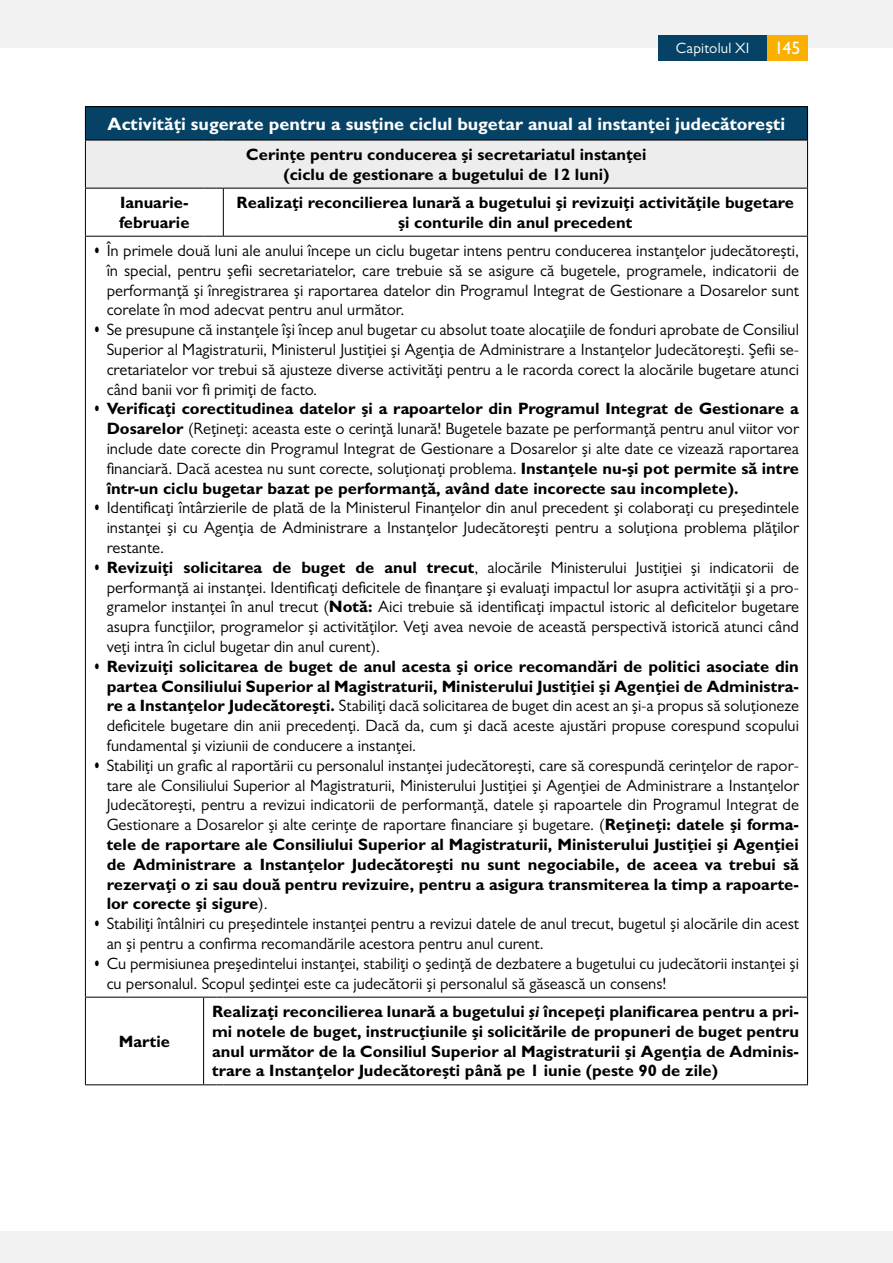
<style>
.page{position:relative;width:893px;height:1263px;background:#fff}
.page>*{position:absolute;margin:0;border:0;box-sizing:border-box;transform-origin:0 0}
.t1{font:700 18px "Gill Sans";color:#fff}
.t2{font:500 18px "Gill Sans";color:#fff}
.t3{font:16.5px/19.8px "Gill Sans";color:#000;text-align:justify}
.t4{font:700 16.5px/19.8px "Gill Sans";color:#000;text-align:center}
.t5{font:15px "Gill Sans";letter-spacing:.01em;color:#fff}
.s1{font-family:"Palatino Linotype"}
.s2{font-weight:700}
.s3{font-style:italic}
</style>
<div class="page">
<div style="left:0;top:0;width:893px;height:48px;background:#f2f2f2"></div>
<div style="left:658px;top:35px;width:109px;height:25px;background:#054266"></div>
<div style="left:0;top:1231px;width:893px;height:32px;background:#f2f2f2"></div>
<div style="left:767px;top:35px;width:41px;height:25px;background:#f9b000"></div>
<div style="left:85px;top:107px;width:722px;height:33px;background:#054266"></div>
<div style="left:85px;top:140px;width:722px;height:48px;background:#ededed"></div>
<hr style="left:85px;top:188px;width:1px;height:48px;background:#000">
<hr style="left:223px;top:188px;width:1px;height:48px;background:#000">
<hr style="left:807px;top:188px;width:1px;height:48px;background:#000">
<hr style="left:85px;top:236px;width:119px;height:1px;background:#000">
<hr style="left:85px;top:237px;width:1px;height:760px;background:#000">
<svg style="left:204px;top:236px;width:19px;height:1px"></svg>
<hr style="left:223px;top:236px;width:585px;height:1px;background:#000">
<hr style="left:807px;top:237px;width:1px;height:760px;background:#000">
<hr style="left:85px;top:997px;width:119px;height:1px;background:#000">
<hr style="left:85px;top:997px;width:1px;height:87px;background:#000">
<hr style="left:203px;top:997px;width:1px;height:87px;background:#000">
<svg style="left:204px;top:997px;width:19px;height:1px"></svg>
<hr style="left:223px;top:997px;width:585px;height:1px;background:#000">
<hr style="left:807px;top:997px;width:1px;height:87px;background:#000">
<hr style="left:85px;top:1084px;width:119px;height:1px;background:#000">
<svg style="left:204px;top:1084px;width:19px;height:1px"></svg>
<hr style="left:223px;top:1084px;width:585px;height:1px;background:#000">
<hr style="left:85px;top:106px;width:119px;height:1px;background:#000">
<hr style="left:85px;top:107px;width:1px;height:33px;background:#000">
<svg style="left:204px;top:106px;width:19px;height:1px"></svg>
<hr style="left:223px;top:106px;width:585px;height:1px;background:#000">
<hr style="left:807px;top:107px;width:1px;height:33px;background:#000">
<hr style="left:85px;top:140px;width:119px;height:1px;background:#000">
<hr style="left:85px;top:140px;width:1px;height:48px;background:#000">
<svg style="left:204px;top:140px;width:19px;height:1px"></svg>
<hr style="left:223px;top:140px;width:585px;height:1px;background:#000">
<hr style="left:807px;top:140px;width:1px;height:48px;background:#000">
<hr style="left:85px;top:188px;width:119px;height:1px;background:#000">
<svg style="left:204px;top:188px;width:19px;height:1px"></svg>
<hr style="left:223px;top:188px;width:585px;height:1px;background:#000">
<p class="t5" style="left:676px;top:39px;width:75px">Capitolul XI</p>
<p class="t2" style="left:775px;top:37px;width:27px">145</p>
<p class="t1" style="left:108px;top:112px;width:679px">Activități sugerate pentru a susține ciclul bugetar anual al instanței judecătorești</p>
<p class="t4" style="left:246px;top:144px;width:402px">Cerințe pentru conducerea și secretariatul instanței (ciclu de gestionare a bugetului de 12 luni)</p>
<p class="t4" style="left:119px;top:192px;width:72px;text-align:left">Ianuarie&shy;februarie</p>
<p class="t4" style="left:237px;top:192px;width:559px">Realizați reconcilierea lunară a bugetului și revizuiți activitățile bugetare și conturile din anul precedent</p>
<p class="t3" style="left:107px;top:240px;width:694px;text-indent:-13px"><span class="s1">•</span> În primele două luni ale anului începe un ciclu bugetar intens pentru conducerea instanțelor judecătorești, în special, pentru șefii secretariatelor, care trebuie să se asigure că bugetele, programele, indicatorii de performanță și înregistrarea și raportarea datelor din Programul Integrat de Gestionare a Dosarelor sunt corelate în mod adecvat pentru anul următor.</p>
<p class="t3" style="left:107px;top:320px;width:694px;text-indent:-13px"><span class="s1">•</span> Se presupune că instanțele își încep anul bugetar cu absolut toate alocațiile de fonduri aprobate de Consiliul Superior al Magistraturii, Ministerul Justiției și Agenția de Administrare a Instanțelor Judecătorești. Șefii se&shy;cretariatelor vor trebui să ajusteze diverse activități pentru a le racorda corect la alocările bugetare atunci când banii vor fi primiți de facto.</p>
<p class="t3" style="left:107px;top:399px;width:694px;text-indent:-13px"><span class="s1">•</span> <span class="s2">Verificați corectitudinea datelor și a rapoartelor din Programul Integrat de Gestionare a Dosarelor</span> (Rețineți: aceasta este o cerință lunară! Bugetele bazate pe performanță pentru anul viitor vor include date corecte din Programul Integrat de Gestionare a Dosarelor și alte date ce vizează raportarea financiară. Dacă acestea nu sunt corecte, soluționați problema. <span class="s2">Instanțele nu-și pot permite să intre într-un ciclu bugetar bazat pe performanță, având date incorecte sau incomplete).</span></p>
<p class="t3" style="left:107px;top:498px;width:694px;text-indent:-13px"><span class="s1">•</span> Identificați întârzierile de plată de la Ministerul Finanțelor din anul precedent și colaborați cu președintele instanței și cu Agenția de Administrare a Instanțelor Judecătorești pentru a soluționa problema plăților restante.</p>
<p class="t3" style="left:107px;top:557px;width:694px;text-indent:-13px"><span class="s1">•</span> <span class="s2">Revizuiți solicitarea de buget de anul trecut</span>, alocările Ministerului Justiției și indicatorii de performanță ai instanței. Identificați deficitele de finanțare și evaluați impactul lor asupra activității și a pro&shy;gramelor instanței în anul trecut (<span class="s2">Notă:</span> Aici trebuie să identificați impactul istoric al deficitelor bugetare asupra funcțiilor, programelor și activităților. Veți avea nevoie de această perspectivă istorică atunci când veți intra în ciclul bugetar din anul curent).</p>
<p class="t3" style="left:107px;top:656px;width:694px;text-indent:-13px"><span class="s1">•</span> <span class="s2">Revizuiți solicitarea de buget de anul acesta și orice recomandări de politici asociate din partea Consiliului Superior al Magistraturii, Ministerului Justiției și Agenției de Administra&shy;re a Instanțelor Judecătorești.</span> Stabiliți dacă solicitarea de buget din acest an și-a propus să soluționeze deficitele bugetare din anii precedenți. Dacă da, cum și dacă aceste ajustări propuse corespund scopului fundamental și viziunii de conducere a instanței.</p>
<p class="t3" style="left:107px;top:755px;width:694px;text-indent:-13px"><span class="s1">•</span> Stabiliți un grafic al raportării cu personalul instanței judecătorești, care să corespundă cerințelor de rapor&shy;tare ale Consiliului Superior al Magistraturii, Ministerului Justiției și Agenției de Administrare a Instanțelor Judecătorești, pentru a revizui indicatorii de performanță, datele și rapoartele din Programul Integrat de Gestionare a Dosarelor și alte cerințe de raportare financiare și bugetare. (<span class="s2">Rețineți: datele și forma&shy;tele de raportare ale Consiliului Superior al Magistraturii, Ministerului Justiției și Agenției de Administrare a Instanțelor Judecătorești nu sunt negociabile, de aceea va trebui să rezervați o zi sau două pentru revizuire, pentru a asigura transmiterea la timp a rapoarte&shy;lor corecte și sigure</span>).</p>
<p class="t3" style="left:107px;top:914px;width:694px;text-indent:-13px"><span class="s1">•</span> Stabiliți întâlniri cu președintele instanței pentru a revizui datele de anul trecut, bugetul și alocările din acest an și pentru a confirma recomandările acestora pentru anul curent.</p>
<p class="t3" style="left:107px;top:953px;width:694px;text-indent:-13px"><span class="s1">•</span> Cu permisiunea președintelui instanței, stabiliți o ședință de dezbatere a bugetului cu judecătorii instanței și cu personalul. Scopul ședinței este ca judecătorii și personalul să găsească un consens!</p>
<p class="t4" style="left:119px;top:1031px;width:53px">Martie</p>
<p class="t4" style="left:212px;top:1001px;width:588px;text-align:justify">Realizați reconcilierea lunară a bugetului <span class="s3">și</span> începeți planificarea pentru a pri&shy;mi notele de buget, instrucțiunile și solicitările de propuneri de buget pentru anul următor de la Consiliul Superior al Magistraturii și Agenția de Adminis&shy;trare a Instanțelor Judecătorești până pe 1 iunie (peste 90 de zile)</p>
</div>
